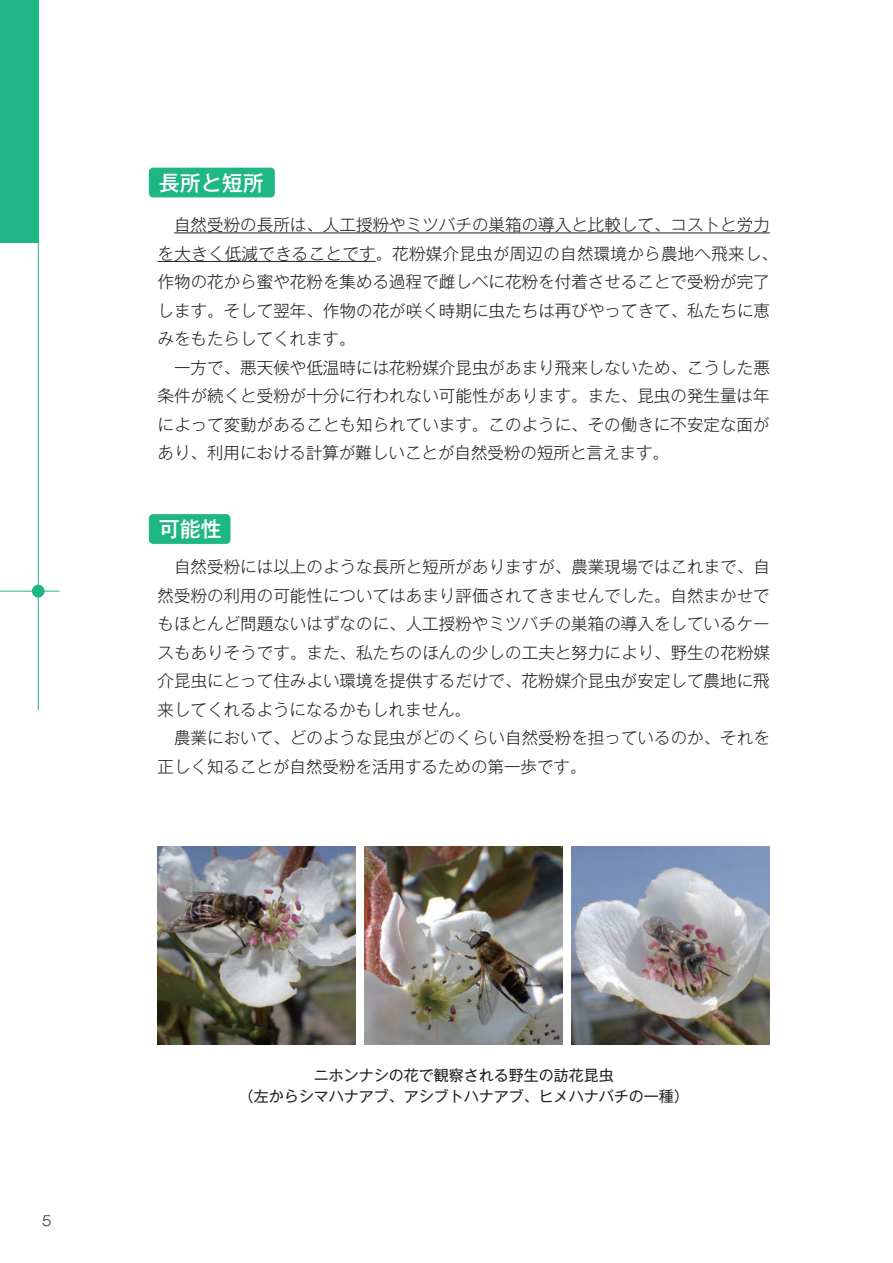
<style>
.page{position:relative;width:893px;height:1263px;background:#fff}
.page>*{position:absolute;margin:0;border:0;box-sizing:border-box;transform-origin:0 0}
.t1{font:500 21px "Gothic MB101 Pr 6 N";color:#fff}
.t2{font:300 16.5px/28.5px "Gothic MB101 Pr 6 N";letter-spacing:.005em;color:#231f20}
.t3{font:15px/21.6px "Gothic MB101 Pr 6 N";color:#231f20;text-align:center}
.t4{font:300 13.5px "Gothic MB101 Pr 6 N";color:#231f20}
</style>
<div class="page">
<hr style="left:0;top:591px;width:60px;height:1px;background:#1eb684">
<hr style="left:38px;top:0;width:1px;height:710px;background:#1eb684">
<div style="left:32px;top:585px;width:13px;height:12px;background:#1eb684;border-radius:50%"></div>
<div style="left:0;top:0;width:38px;height:242px;background:#1eb684"></div>
<hr style="left:174px;top:232px;width:596px;height:1px;background:#231f20">
<hr style="left:158px;top:261px;width:218px;height:1px;background:#231f20">
<img style="left:158px;top:846px;width:198px;height:198px">
<img style="left:365px;top:846px;width:198px;height:198px">
<img style="left:572px;top:846px;width:198px;height:198px">
<div style="left:149px;top:168px;width:126px;height:29px;background:#1eb684;border-radius:4px"></div>
<div style="left:149px;top:514px;width:81px;height:30px;background:#1eb684;border-radius:4px"></div>
<p class="t1" style="left:159px;top:165px;width:106px">長所と短所</p>
<p class="t2" style="left:158px;top:209px;width:622px;text-indent:16px">自然受粉の長所は、人工授粉やミツバチの巣箱の導入と比較して、コストと労力を大きく低減できることです。花粉媒介昆虫が周辺の自然環境から農地へ飛来し、作物の花から蜜や花粉を集める過程で雌しべに花粉を付着させることで受粉が完了します。そして翌年、作物の花が咲く時期に虫たちは再びやってきて、私たちに恵みをもたらしてくれます。<br>　一方で、悪天候や低温時には花粉媒介昆虫があまり飛来しないため、こうした悪条件が続くと受粉が十分に行われない可能性があります。また、昆虫の発生量は年によって変動があることも知られています。このように、その働きに不安定な面があり、利用における計算が難しいことが自然受粉の短所と言えます。</p>
<p class="t1" style="left:159px;top:511px;width:64px">可能性</p>
<p class="t2" style="left:158px;top:551px;width:614px">　自然受粉には以上のような長所と短所がありますが、農業現場ではこれまで、自然受粉の利用の可能性についてはあまり評価されてきませんでした。自然まかせでもほとんど問題ないはずなのに、人工授粉やミツバチの巣箱の導入をしているケースもありそうです。また、私たちのほんの少しの工夫と努力により、野生の花粉媒介昆虫にとって住みよい環境を提供するだけで、花粉媒介昆虫が安定して農地に飛来してくれるようになるかもしれません。<br>　農業において、どのような昆虫がどのくらい自然受粉を担っているのか、それを正しく知ることが自然受粉を活用するための第一歩です。</p>
<p class="t4" style="left:42px;top:1209px;width:11px">5</p>
<p class="t3" style="left:239px;top:1063px;width:452px">ニホンナシの花で観察される野生の訪花昆虫<br>（左からシマハナアブ、アシブトハナアブ、ヒメハナバチの一種）</p>
</div>
